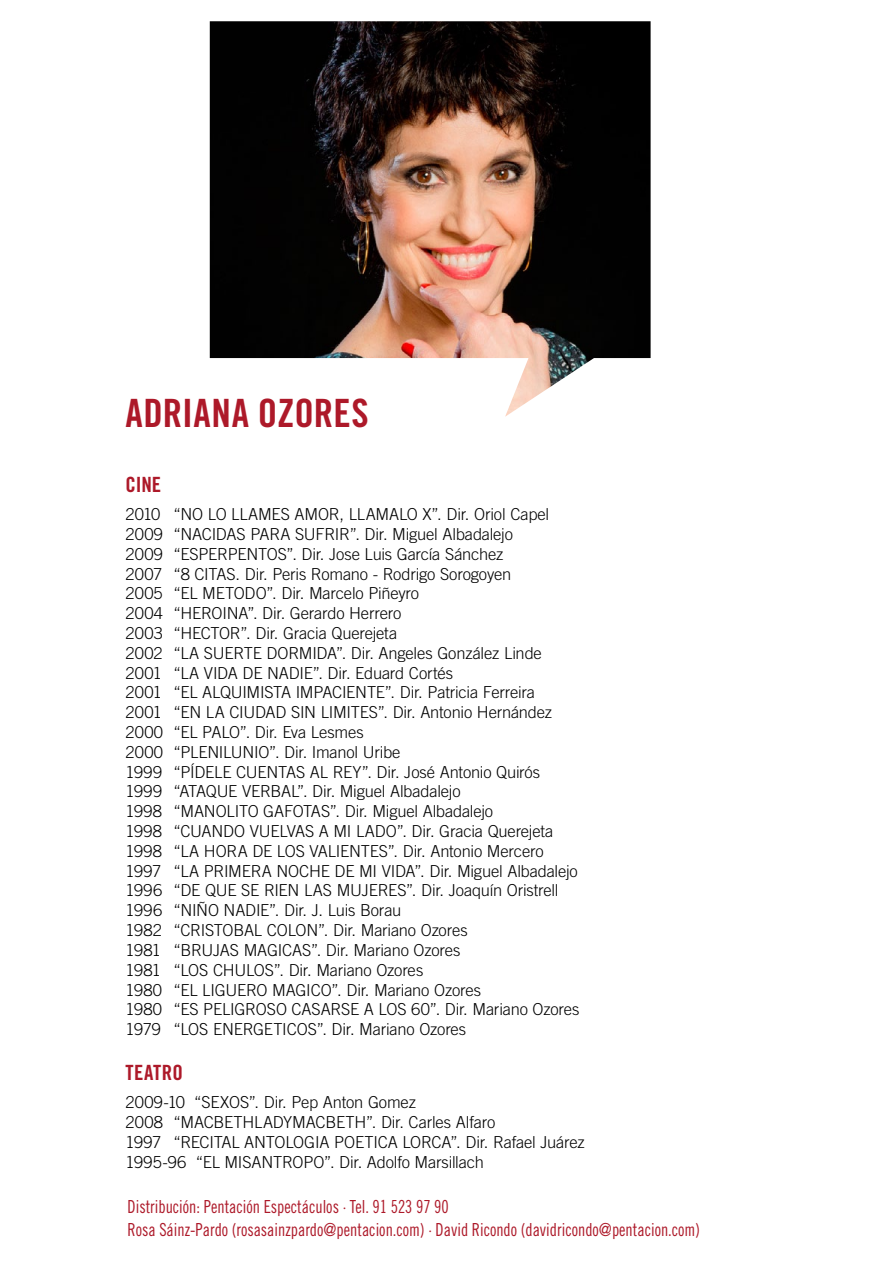
<style>
.page{position:relative;width:893px;height:1263px;background:#fff}
.page>*{position:absolute;margin:0;border:0;box-sizing:border-box;transform-origin:0 0}
.t1{font:39px "Trade Gothic Bold Cond Twenty";letter-spacing:.015em;color:#ad1929}
.t2{font:21px "Trade Gothic Bold Cond Twenty";color:#ad1929}
.t3{font:18px/22.5px "Trade Gothic Cond Eighteen";color:#ad1929;scale:.91 1}
.t4{font:300 16.5px/19.8px "Trade Gothic";letter-spacing:-.01em;color:#000}
</style>
<div class="page">
<img style="left:210px;top:21px;width:441px;height:396px">
<h1 class="t1" style="left:125px;top:389px;width:245px">ADRIANA OZORES</h1>
<p class="t2" style="left:125px;top:472px;width:19px">CINE</p>
<p class="t4" style="left:125px;top:504px;width:455px">2010 “NO LO LLAMES AMOR, LLAMALO X”. Dir. Oriol Capel 2009 “NACIDAS PARA SUFRIR”. Dir. Miguel Albadalejo<br>2009 “ESPERPENTOS”. Dir. Jose Luis García Sánchez<br>2007 “8 CITAS. Dir. Peris Romano - Rodrigo Sorogoyen<br>2005 “EL METODO”. Dir. Marcelo Piñeyro<br>2004 “HEROINA”. Dir. Gerardo Herrero<br>2003 “HECTOR”. Dir. Gracia Querejeta<br>2002 “LA SUERTE DORMIDA”. Dir. Angeles González Linde 2001 “LA VIDA DE NADIE”. Dir. Eduard Cortés<br>2001 “EL ALQUIMISTA IMPACIENTE”. Dir. Patricia Ferreira<br>2001 “EN LA CIUDAD SIN LIMITES”. Dir. Antonio Hernández 2000 “EL PALO”. Dir. Eva Lesmes<br>2000 “PLENILUNIO”. Dir. Imanol Uribe<br>1999 “PÍDELE CUENTAS AL REY”. Dir. José Antonio Quirós 1999 “ATAQUE VERBAL”. Dir. Miguel Albadalejo<br>1998 “MANOLITO GAFOTAS”. Dir. Miguel Albadalejo<br>1998 “CUANDO VUELVAS A MI LADO”. Dir. Gracia Querejeta 1998 “LA HORA DE LOS VALIENTES”. Dir. Antonio Mercero 1997 “LA PRIMERA NOCHE DE MI VIDA”. Dir. Miguel Albadalejo 1996 “DE QUE SE RIEN LAS MUJERES”. Dir. Joaquín Oristrell 1996 “NIÑO NADIE”. Dir. J. Luis Borau<br>1982 “CRISTOBAL COLON”. Dir. Mariano Ozores<br>1981 “BRUJAS MAGICAS”. Dir. Mariano Ozores<br>1981 “LOS CHULOS”. Dir. Mariano Ozores<br>1980 “EL LIGUERO MAGICO”. Dir. Mariano Ozores<br>1980 “ES PELIGROSO CASARSE A LOS 60”. Dir. Mariano Ozores 1979 “LOS ENERGETICOS”. Dir. Mariano Ozores</p>
<p class="t2" style="left:125px;top:1060px;width:53px">TEATRO </p>
<p class="t4" style="left:125px;top:1092px;width:461px">2009-10 “SEXOS”. Dir. Pep Anton Gomez<br>2008 “MACBETHLADYMACBETH”. Dir. Carles Alfaro<br>1997 “RECITAL ANTOLOGIA POETICA LORCA”. Dir. Rafael Juárez 1995-96 “EL MISANTROPO”. Dir. Adolfo Marsillach</p>
<p class="t3" style="left:128px;top:1195px;width:631px">Distribución: Pentación Espectáculos · Tel. 91 523 97 90<br>Rosa Sáinz-Pardo (rosasainzpardo@pentacion.com) · David Ricondo (davidricondo@pentacion.com)</p>
</div>
